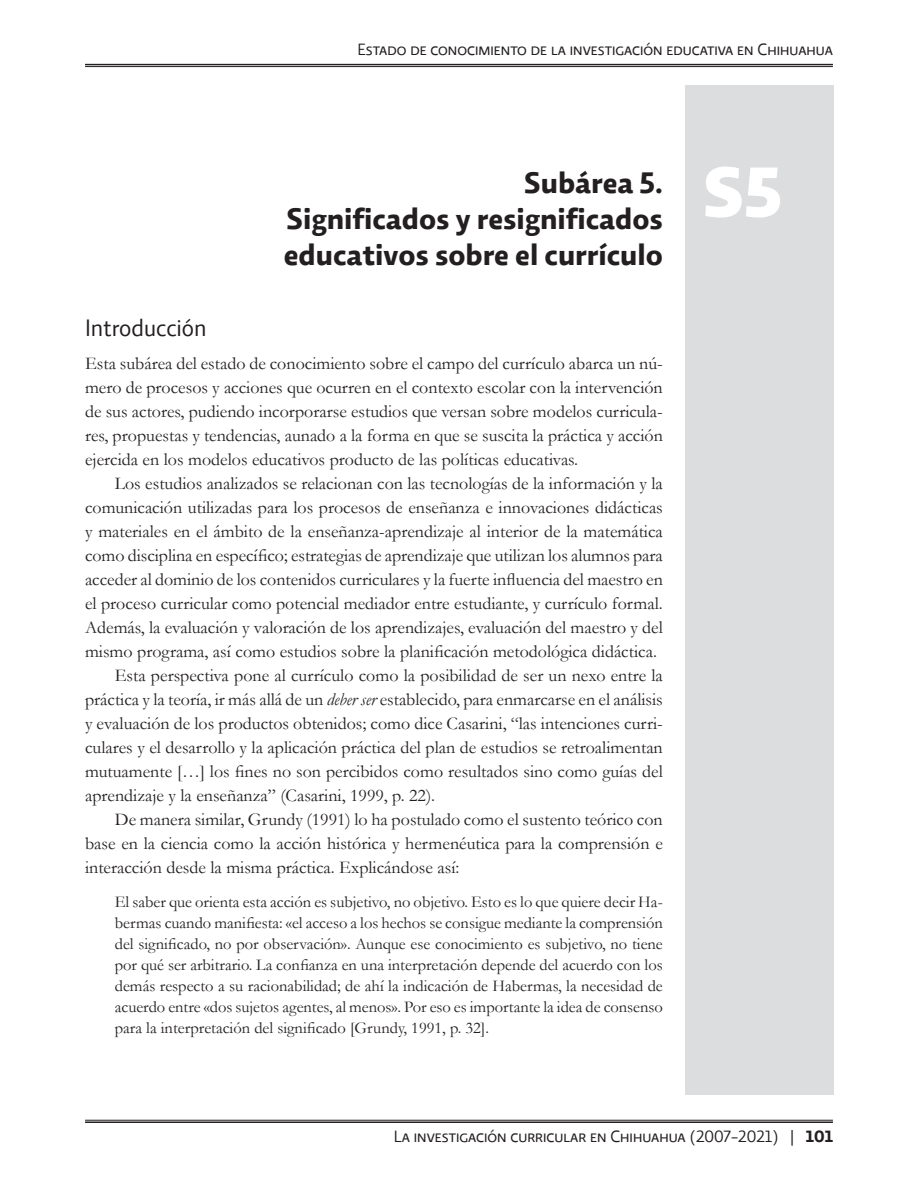
<style>
.page{position:relative;width:918px;height:1188px;background:#fff}
.page>*{position:absolute;margin:0;border:0;box-sizing:border-box;transform-origin:0 0}
.t1{font:900 72px "Relato Sans OT";color:#fff}
.Titulo{font:700 30px "Relato Sans OT";color:#231f20}
.Descanso{font:24px "Relato Sans OT";color:#231f20}
.Cuerpo{font:18px/24px "Garamond";color:#231f20;text-align:justify}
.Bando{font:16.5px/21px "Garamond";color:#231f20;text-align:justify}
.t2{font:16.5px "Relato Sans OT";letter-spacing:.055em;color:#231f20}
.t3{font:16.5px "Relato Sans OT";color:#231f20}
.s1{font-style:italic}
.s2{font-weight:700}
</style>
<div class="page">
<hr style="left:85px;top:1120px;width:748px;height:1px;background:#231f20">
<hr style="left:85px;top:1121px;width:748px;height:2px;background:#231f20">
<hr style="left:85px;top:64px;width:748px;height:1px;background:#231f20">
<hr style="left:85px;top:66px;width:748px;height:1px;background:#231f20">
<div style="left:685px;top:85px;width:149px;height:1009px;background:#dcdddf"></div>
<p class="t2" style="left:358px;top:40px;width:477px">Estado de conocimiento de la investigación educativa en Chihuahua</p>
<p class="Titulo" style="left:524px;top:164px;width:140px">Subárea 5.</p>
<p class="Titulo" style="left:286px;top:200px;width:378px">Significados y resignificados</p>
<p class="Titulo" style="left:284px;top:236px;width:381px">educativos sobre el currículo</p>
<p class="Descanso" style="left:85px;top:314px;width:123px">Introducción</p>
<p class="Cuerpo" style="left:85px;top:351px;width:579px">Esta subárea del estado de conocimiento sobre el campo del currículo abarca un nú&shy;mero de procesos y acciones que ocurren en el contexto escolar con la intervención de sus actores, pudiendo incorporarse estudios que versan sobre modelos curricula&shy;res, propuestas y tendencias, aunado a la forma en que se suscita la práctica y acción ejercida en los modelos educativos producto de las políticas educativas.</p>
<p class="Cuerpo" style="left:85px;top:471px;width:579px;text-indent:30px">Los estudios analizados se relacionan con las tecnologías de la información y la comunicación utilizadas para los procesos de enseñanza e innovaciones didácticas y materiales en el ámbito de la enseñanza-aprendizaje al interior de la matemática como disciplina en específico; estrategias de aprendizaje que utilizan los alumnos para acceder al dominio de los contenidos curriculares y la fuerte influencia del maestro en el proceso curricular como potencial mediador entre estudiante, y currículo formal.<br>Además, la evaluación y valoración de los aprendizajes, evaluación del maestro y del mismo programa, así como estudios sobre la planificación metodológica didáctica.</p>
<p class="Cuerpo" style="left:85px;top:663px;width:579px;text-indent:30px">Esta perspectiva pone al currículo como la posibilidad de ser un nexo entre la práctica y la teoría, ir más allá de un <span class="s1">deber ser</span> establecido, para enmarcarse en el análisis y evaluación de los productos obtenidos; como dice Casarini, “las intenciones curri&shy;culares y el desarrollo y la aplicación práctica del plan de estudios se retroalimentan mutuamente […] los fines no son percibidos como resultados sino como guías del aprendizaje y la enseñanza” (Casarini, 1999, p. 22).</p>
<p class="Cuerpo" style="left:85px;top:807px;width:579px;text-indent:30px">De manera similar, Grundy (1991) lo ha postulado como el sustento teórico con base en la ciencia como la acción histórica y hermenéutica para la comprensión e interacción desde la misma práctica. Explicándose así:</p>
<p class="Bando" style="left:115px;top:890px;width:550px">El saber que orienta esta acción es subjetivo, no objetivo. Esto es lo que quiere decir Ha&shy;bermas cuando manifiesta: «el acceso a los hechos se consigue mediante la comprensión del significado, no por observación». Aunque ese conocimiento es subjetivo, no tiene por qué ser arbitrario. La confianza en una interpretación depende del acuerdo con los demás respecto a su racionabilidad; de ahí la indicación de Habermas, la necesidad de acuerdo entre «dos sujetos agentes, al menos». Por eso es importante la idea de consenso para la interpretación del significado [Grundy, 1991, p. 32].</p>
<p class="t1" style="left:702px;top:147px;width:82px">S5</p>
<p class="t3" style="left:394px;top:1127px;width:441px">La investigación curricular en Chihuahua (2007-2021) | <span class="s2">101</span></p>
</div>
